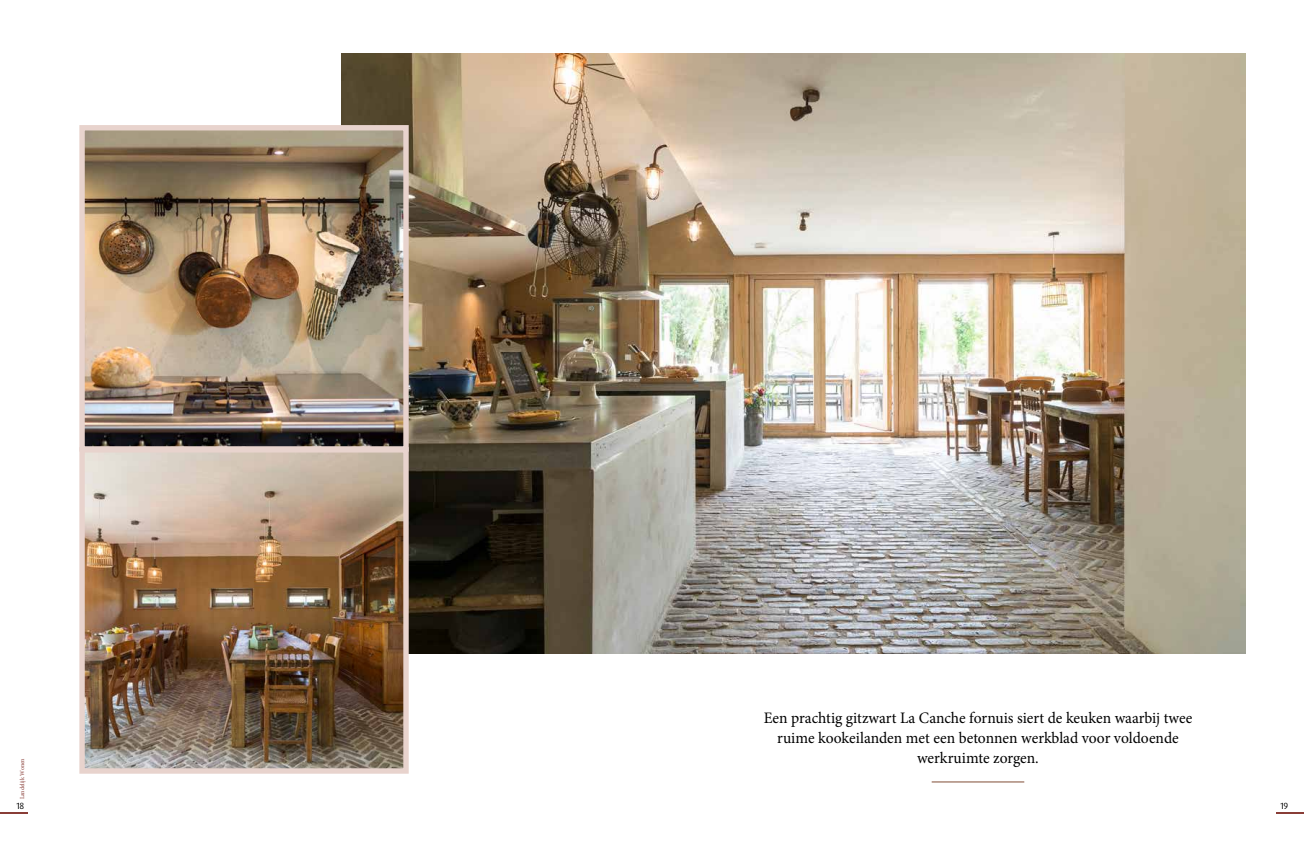
<style>
.page{position:relative;width:1304px;height:842px;background:#fff}
.page>*{position:absolute;margin:0;border:0;box-sizing:border-box;transform-origin:0 0}
.t1{font:16px/20px "Minion Pro";color:#000;text-align:center}
.t2{font:9px "Dax";color:#000}
.t3{font:6px "Minion Pro";letter-spacing:-.005em;color:#893d37}
</style>
<div class="page">
<hr style="left:0;top:812px;width:28px;height:2px;background:#893d37">
<hr style="left:1276px;top:812px;width:28px;height:2px;background:#893d37">
<img style="left:342px;top:54px;width:904px;height:599px">
<img style="left:85px;top:131px;width:318px;height:637px">
<div style="left:79px;top:125px;width:330px;height:327px;border:5px solid #e8d3cd"></div>
<div style="left:79px;top:447px;width:330px;height:327px;border:5px solid #e8d3cd"></div>
<hr style="left:932px;top:781px;width:92px;height:1px;background:#814d35">
<p class="t3" style="left:18px;top:799px;width:43px;rotate:-90deg">Landelijk Wonen</p>
<p class="t1" style="left:764px;top:707px;width:430px">Een prachtig gitzwart La Canche fornuis siert de keuken waarbij twee ruime kookeilanden met een betonnen werkblad voor voldoende werkruimte zorgen.</p>
<p class="t2" style="left:16px;top:801px;width:10px">18</p>
<p class="t2" style="left:1280px;top:801px;width:10px">19</p>
</div>
